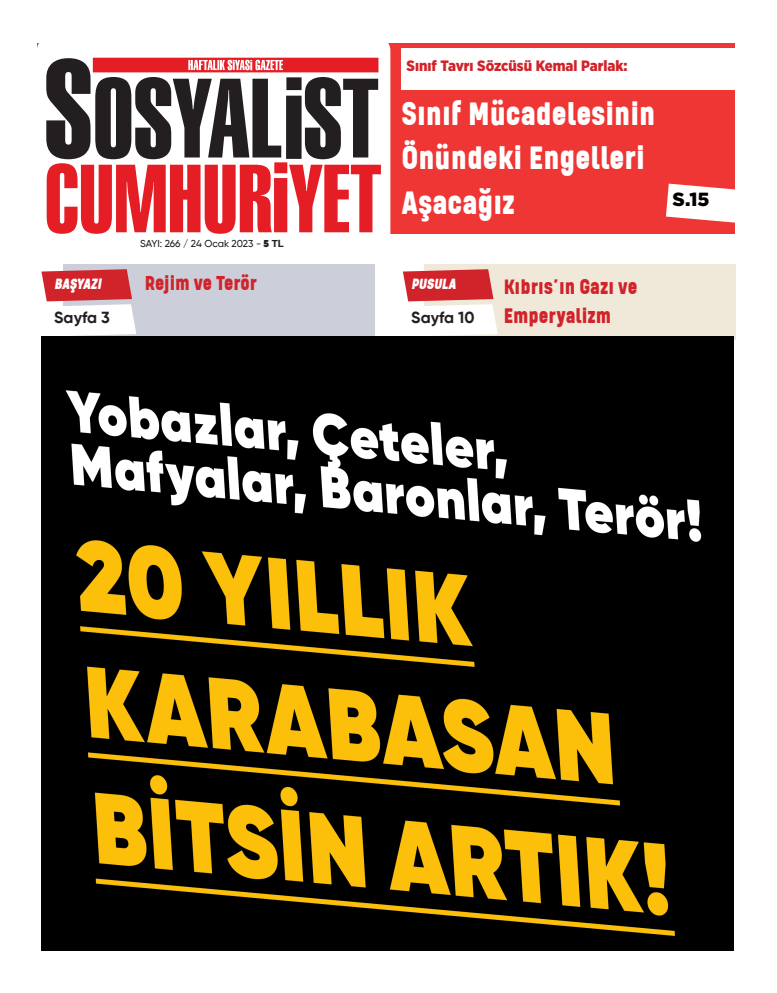
<style>
.page{position:relative;width:777px;height:993px;background:#fff}
.page>*{position:absolute;margin:0;border:0;box-sizing:border-box;transform-origin:0 0}
.t1{font:800 37px/44.4px "Kelpt A1";color:#fff}
.t2{font:800 24px "Kelpt A1";color:#d1232a}
.t3{font:800 23px "Kelpt A1";color:#d1232a}
.t4{font:900 19px "Gotham";color:#000}
.t5{font:italic 900 17px "Kelpt A1";color:#fff}
.t6{font:700 16px "Gilroy";color:#231f20}
.t7{font:900 15px "Gotham Narrow";color:#d1232a}
.t8{font:500 10px "Gilroy";letter-spacing:-.01em;color:#231f20}
.s1{font-weight:800}
.s2{font-family:"Helvetica Neue";font-weight:700}
</style>
<div class="page">
<div style="left:37px;top:44px;width:697px;height:190px;background:#ee3635"></div>
<svg style="left:666px;top:183px;width:69px;height:40px"></svg>
<div style="left:37px;top:37px;width:353px;height:223px;background:#fff;border-radius:14px"></div>
<svg style="left:46px;top:58px;width:335px;height:176px"></svg>
<div style="left:424px;top:264px;width:312px;height:76px;background:#f0e9da"></div>
<div style="left:63px;top:264px;width:312px;height:76px;background:#ccced9"></div>
<svg style="left:41px;top:269px;width:95px;height:67px"></svg>
<svg style="left:403px;top:269px;width:95px;height:67px"></svg>
<div style="left:401px;top:48px;width:335px;height:42px;background:#fff"></div>
<img style="left:41px;top:336px;width:692px;height:614px">
<p class="t7" style="left:406px;top:56px;width:222px">Sınıf Tavrı Sözcüsü Kemal Parlak:</p>
<p class="t8" style="left:140px;top:237px;width:145px">SAYI: 266 / 24 Ocak 2023 - <span class="s1">5</span> <span class="s2">TL</span></p>
<p class="t1" style="left:401px;top:90px;width:255px">Sınıf Mücadelesinin<br>Önündeki Engelleri<br>Aşacağız</p>
<p class="t3" style="left:145px;top:270px;width:114px">Rejim ve Terör</p>
<p class="t5" style="left:54px;top:274px;width:49px">BAŞYAZI</p>
<p class="t2" style="left:504px;top:273px;width:135px">Kıbrıs’ın Gazı ve</p>
<p class="t6" style="left:411px;top:307px;width:65px">Sayfa 10</p>
<p class="t2" style="left:504px;top:302px;width:109px">Emperyalizm</p>
<p class="t5" style="left:411px;top:274px;width:46px">PUSULA</p>
<p class="t6" style="left:54px;top:307px;width:57px">Sayfa 3</p>
<p class="t4" style="left:672px;top:188px;width:38px">S.15</p>
</div>
